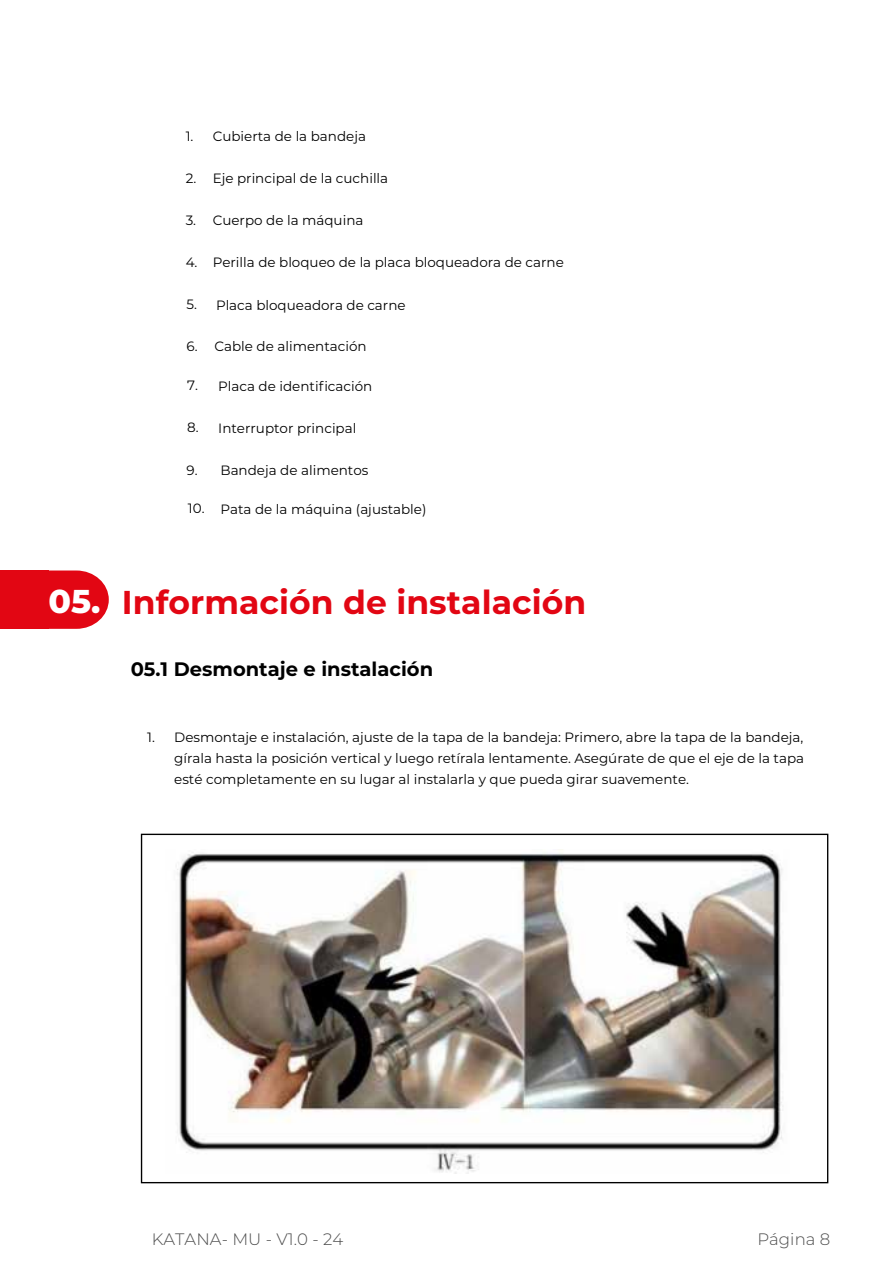
<style>
.page{position:relative;width:893px;height:1263px;background:#fff}
.page>*{position:absolute;margin:0;border:0;box-sizing:border-box;transform-origin:0 0}
.t1{font:700 33px "Montserrat";color:#e20613}
.t2{font:700 19.5px "Montserrat";color:#000}
.t3{font:300 16.5px "Montserrat";letter-spacing:.005em;color:#4d4d4d}
.t4{font:13.5px/21px "Montserrat";color:#000;text-align:justify}
.s1{font-weight:800;color:#fff}
</style>
<div class="page">
<svg style="left:48px;top:570px;width:61px;height:59px;background:#e52531"></svg>
<div style="left:0;top:570px;width:48px;height:59px;background:#e20613"></div>
<img style="left:177px;top:853px;width:606px;height:320px">
<p class="t4" style="left:186px;top:125px;width:182px">1. Cubierta de la bandeja</p>
<p class="t4" style="left:186px;top:167px;width:204px">2. Eje principal de la cuchilla</p>
<p class="t4" style="left:186px;top:209px;width:179px">3. Cuerpo de la máquina</p>
<p class="t4" style="left:186px;top:251px;width:380px">4. Perilla de bloqueo de la placa bloqueadora de carne</p>
<p class="t4" style="left:186px;top:294px;width:221px">5. Placa bloqueadora de carne</p>
<p class="t4" style="left:186px;top:336px;width:182px">6. Cable de alimentación</p>
<p class="t4" style="left:187px;top:375px;width:187px">7. Placa de identificación</p>
<p class="t4" style="left:187px;top:417px;width:171px">8. Interruptor principal</p>
<p class="t4" style="left:186px;top:459px;width:184px">9. Bandeja de alimentos</p>
<p class="t4" style="left:188px;top:498px;width:240px">10. Pata de la máquina (ajustable)</p>
<h1 class="t1" style="left:48px;top:578px;width:539px"><span class="s1">05.</span> Información de instalación</h1>
<h2 class="t2" style="left:131px;top:655px;width:304px">05.1 Desmontaje e instalación</h2>
<p class="t4" style="left:174px;top:726px;width:631px;text-indent:-27px">1. Desmontaje e instalación, ajuste de la tapa de la bandeja: Primero, abre la tapa de la bandeja, gírala hasta la posición vertical y luego retírala lentamente. Asegúrate de que el eje de la tapa esté completamente en su lugar al instalarla y que pueda girar suavemente.</p>
<p class="t3" style="left:152px;top:1228px;width:193px">KATANA- MU - V1.0 - 24</p>
<p class="t3" style="left:757px;top:1228px;width:75px">Página 8</p>
</div>
